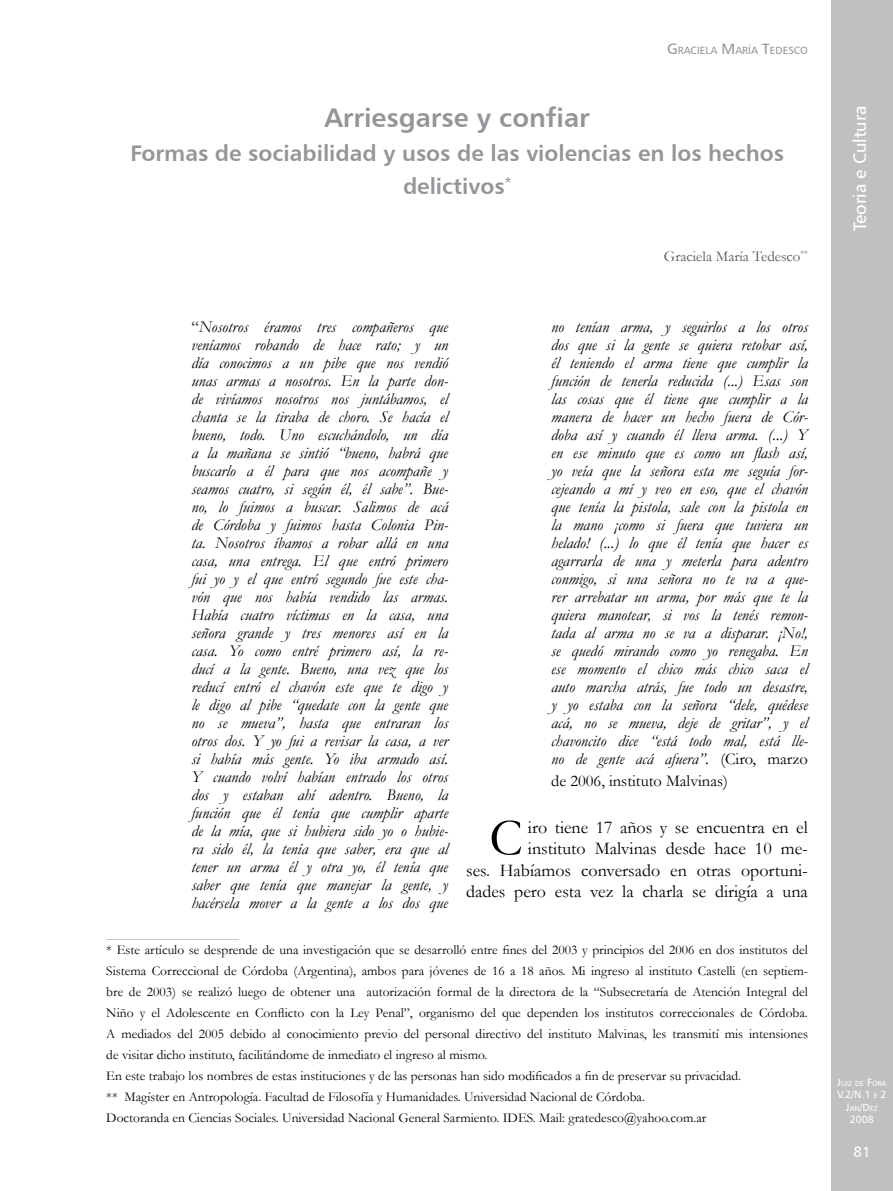
<style>
.page{position:relative;width:893px;height:1191px;background:#fff}
.page>*{position:absolute;margin:0;border:0;box-sizing:border-box;transform-origin:0 0}
.t1{font:52.65px "Garamond";color:#000}
.t2{font:27px "Humanist 777 BT Bold B";color:#939598}
.t3{font:22.5px/33.8px "Humanist 777 BT Bold B";color:#939598;text-align:center}
.t4{font:18px/21.6px "Garamond";color:#000;text-align:right}
.t5{font:18px "Humanist 777 BT Roman B";color:#fff}
.t6{font:italic 16.5px/18px "Garamond";color:#000;text-align:justify}
.t7{font:16.5px "Garamond";color:#000}
.t8{font:15px "Garamond";color:#58595b}
.t9{font:15px "Humanist 777 BT Roman B";color:#fff}
.t10{font:13.5px/21px "Garamond";color:#000}
.t11{font:10.5px "Humanist 777 BT Roman B";color:#939598}
.t12{font:10.5px "Humanist 777 BT Roman B";color:#fff}
.t13{font:7.35px "Humanist 777 BT Roman B";color:#fff}
.s1{font-size:15px}
.s2{font-style:normal}
.s3{font-size:10.5px}
.s4{font-size:7.35px}
</style>
<div class="page">
<div style="left:831px;top:0;width:62px;height:1191px;background:#c0c0c0"></div>
<hr style="left:106px;top:939px;width:133px;height:1px;background:#072021">
<p class="t11" style="left:667px;top:44px;width:142px"><span class="s1">G</span>RACIELA <span class="s1">M</span>ARÍA <span class="s1">T</span>EDESCO</p>
<h2 class="t2" style="left:324px;top:100px;width:267px">Arriesgarse y confiar</h2>
<h3 class="t3" style="left:130px;top:135px;width:655px">Formas de sociabilidad y usos de las violencias en los hechos delictivos<sup>*</sup></h3>
<p class="t8" style="left:664px;top:246px;width:145px">Graciela María Tedesco<sup>**</sup></p>
<p class="t6" style="left:191px;top:317px;width:258px"><span class="s2">“</span>Nosotros éramos tres compañeros que veníamos robando de hace rato; y un día conocimos a un pibe que nos vendió unas armas a nosotros. En la parte don&shy;de vivíamos nosotros nos juntábamos, el chanta se la tiraba de choro. Se hacía el bueno, todo. Uno escuchándolo, un día a la mañana se sintió “bueno, habrá que buscarlo a él para que nos acompañe y seamos cuatro, si según él, él sabe”. Bue&shy;no, lo fuimos a buscar. Salimos de acá de Córdoba y fuimos hasta Colonia Pin&shy;ta. Nosotros íbamos a robar allá en una casa, una entrega. El que entró primero fui yo y el que entró segundo fue este cha&shy;vón que nos había vendido las armas.<br>Había cuatro víctimas en la casa, una señora grande y tres menores así en la casa. Yo como entré primero así, la re&shy;ducí a la gente. Bueno, una vez que los reducí entró el chavón este que te digo y le digo al pibe “quedate con la gente que no se mueva”, hasta que entraran los otros dos. Y yo fui a revisar la casa, a ver si había más gente. Yo iba armado así.<br>Y cuando volví habían entrado los otros dos y estaban ahí adentro. Bueno, la función que él tenía que cumplir aparte de la mía, que si hubiera sido yo o hubie&shy;ra sido él, la tenía que saber, era que al tener un arma él y otra yo, él tenía que saber que tenía que manejar la gente, y hacérsela mover a la gente a los dos que</p>
<p class="t6" style="left:551px;top:317px;width:258px">no tenían arma, y seguirlos a los otros dos que si la gente se quiera retobar así, él teniendo el arma tiene que cumplir la función de tenerla reducida (...) Esas son las cosas que él tiene que cumplir a la manera de hacer un hecho fuera de Cór&shy;doba así y cuando él lleva arma. (...) Y en ese minuto que es como un flash así, yo veía que la señora esta me seguía for&shy;cejeando a mí y veo en eso, que el chavón que tenía la pistola, sale con la pistola en la mano ¡como si fuera que tuviera un helado! (...) lo que él tenía que hacer es agarrarla de una y meterla para adentro conmigo, si una señora no te va a que&shy;rer arrebatar un arma, por más que te la quiera manotear, si vos la tenés remon&shy;tada al arma no se va a disparar. ¡No!, se quedó mirando como yo renegaba. En ese momento el chico más chico saca el auto marcha atrás, fue todo un desastre, y yo estaba con la señora “dele, quédese acá, no se mueva, deje de gritar”, y el chavoncito dice “está todo mal, está lle&shy;no de gente acá afuera”. <span class="s2">(Ciro, marzo</span></p>
<p class="t7" style="left:551px;top:769px;width:178px">de 2006, instituto Malvinas)</p>
<h1 class="t1" style="left:489px;top:802px;width:35px">C</h1>
<p class="t4" style="left:466px;top:815px;width:343px">iro tiene 17 años y se encuentra en el instituto Malvinas desde hace 10 me-<br>ses. Habíamos conversado en otras oportuni&shy;dades pero esta vez la charla se dirigía a una</p>
<p class="t10" style="left:106px;top:939px;width:703px">* Este artículo se desprende de una investigación que se desarrolló entre fines del 2003 y principios del 2006 en dos institutos del Sistema Correccional de Córdoba (Argentina), ambos para jóvenes de 16 a 18 años. Mi ingreso al instituto Castelli (en septiem&shy;bre de 2003) se realizó luego de obtener una autorización formal de la directora de la “Subsecretaría de Atención Integral del Niño y el Adolescente en Conflicto con la Ley Penal”, organismo del que dependen los institutos correccionales de Córdoba.<br>A mediados del 2005 debido al conocimiento previo del personal directivo del instituto Malvinas, les transmití mis intensiones de visitar dicho instituto, facilitándome de inmediato el ingreso al mismo.<br>En este trabajo los nombres de estas instituciones y de las personas han sido modificados a fin de preservar su privacidad.<br>** Magíster en Antropología. Facultad de Filosofía y Humanidades. Universidad Nacional de Córdoba.<br>Doctoranda en Ciencias Sociales. Universidad Nacional General Sarmiento. IDES. Mail: gratedesco@yahoo.com.ar</p>
<p class="t5" style="left:849px;top:231px;width:128px;rotate:-90deg">Teoria e Cultura</p>
<p class="t13" style="left:837px;top:1078px;width:51px"><span class="s3">J</span>UIZ DE <span class="s3">F</span>ORA</p>
<p class="t12" style="left:837px;top:1088px;width:51px">V.2/N.1 <span class="s4">E</span> 2</p>
<p class="t13" style="left:846px;top:1103px;width:33px"><span class="s3">J</span>AN<span class="s3">/D</span> EZ</p>
<p class="t12" style="left:850px;top:1113px;width:26px">2008</p>
<p class="t9" style="left:853px;top:1142px;width:19px">81</p>
</div>
